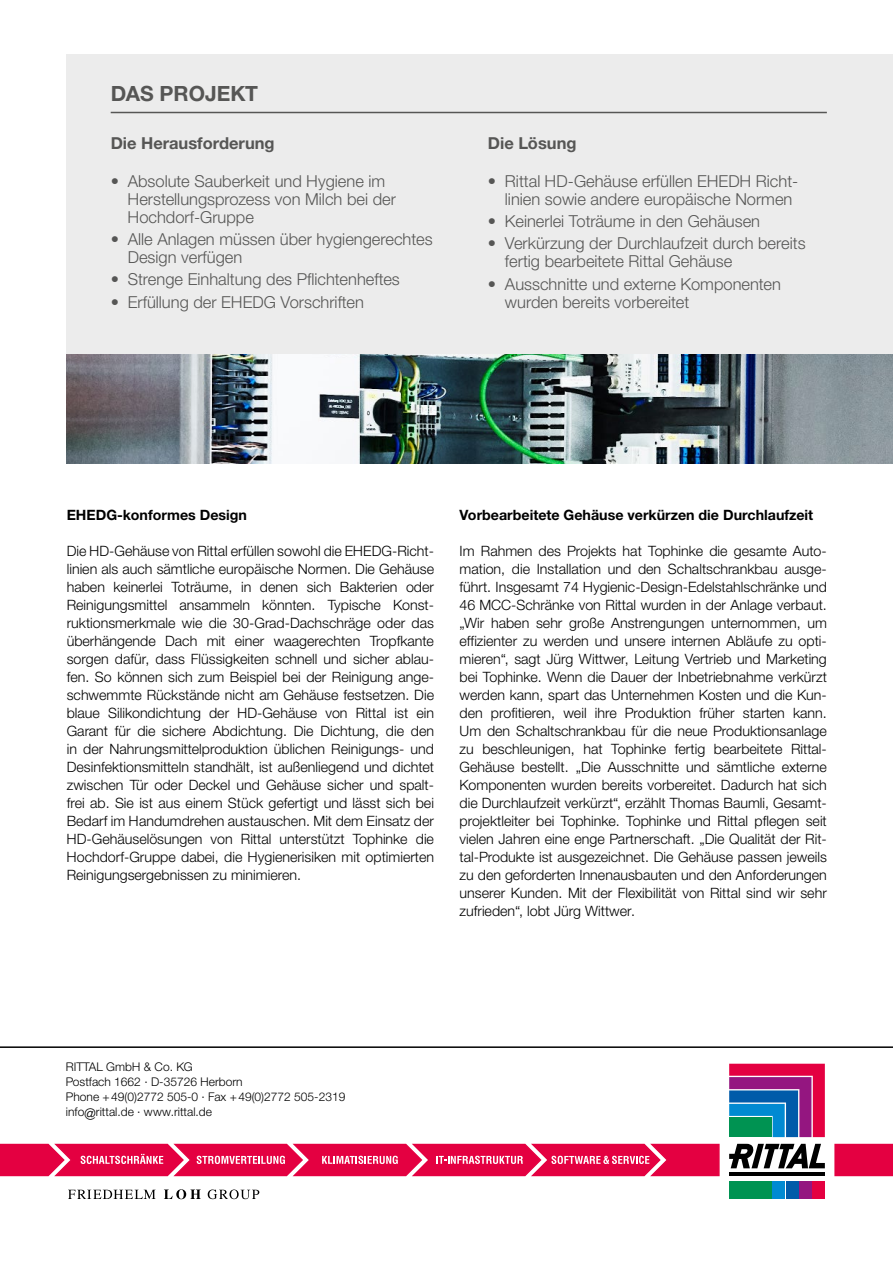
<style>
.page{position:relative;width:893px;height:1263px;background:#fff}
.page>*{position:absolute;margin:0;border:0;box-sizing:border-box;transform-origin:0 0}
.t1{font:700 21px "Neue Helvetica For Rittal";color:#565655}
.t2{font:300 16.5px/18px "Neue Helvetica For Rittal";color:#565655}
.t3{font:700 16.5px "Neue Helvetica For Rittal";color:#565655}
.t4{font:300 14.25px/18px "Neue Helvetica For Rittal";color:#000;text-align:justify}
.t5{font:700 14.25px "Neue Helvetica For Rittal";color:#000}
.t6{font:300 12px/15px "Neue Helvetica For Rittal";color:#000}
</style>
<div class="page">
<svg style="left:68px;top:1189px;width:191px;height:10px"></svg>
<div style="left:834px;top:1144px;width:59px;height:32px;background:#e40041"></div>
<svg style="left:729px;top:1063px;width:96px;height:136px"></svg>
<hr style="left:729px;top:1172px;width:96px;height:4px;background:#000">
<svg style="left:729px;top:1144px;width:96px;height:24px"></svg>
<div style="left:729px;top:1182px;width:42px;height:17px;background:#009352"></div>
<div style="left:773px;top:1182px;width:12px;height:17px;background:#008ad2"></div>
<div style="left:786px;top:1182px;width:12px;height:17px;background:#005ba9"></div>
<div style="left:799px;top:1182px;width:12px;height:17px;background:#941680"></div>
<svg style="left:729px;top:1064px;width:96px;height:73px;background:#714d85"></svg>
<div style="left:813px;top:1182px;width:12px;height:17px;background:#e40041"></div>
<svg style="left:0;top:1144px;width:720px;height:32px;background:#e71d56"></svg>
<hr style="left:0;top:1046px;width:893px;height:2px;background:#000">
<div style="left:67px;top:54px;width:826px;height:409px;background:#ececec"></div>
<img style="left:67px;top:354px;width:826px;height:109px">
<hr style="left:111px;top:112px;width:716px;height:1px;background:#565655">
<h1 class="t1" style="left:111px;top:81px;width:149px">Das Projekt</h1>
<p class="t3" style="left:111px;top:133px;width:166px">Die Herausforderung</p>
<p class="t2" style="left:128px;top:172px;width:270px;text-indent:-17px">• Absolute Sauberkeit und Hygiene im<br>Herstellungsprozess von Milch bei der<br>Hochdorf-Gruppe</p>
<p class="t2" style="left:128px;top:230px;width:306px;text-indent:-17px">• Alle Anlagen müssen über hygiengerechtes<br>Design verfügen</p>
<p class="t2" style="left:111px;top:270px;width:291px">• Strenge Einhaltung des Pflichtenheftes</p>
<p class="t2" style="left:111px;top:293px;width:255px">• Erfüllung der EHEDG Vorschriften</p>
<p class="t3" style="left:488px;top:133px;width:90px">Die Lösung</p>
<p class="t2" style="left:488px;top:172px;width:310px;text-align:right">• Rittal HD-Gehäuse erfüllen EHEDH Richt&shy;linien sowie andere europäische Normen</p>
<p class="t2" style="left:488px;top:212px;width:274px">• Keinerlei Toträume in den Gehäusen</p>
<p class="t2" style="left:505px;top:234px;width:302px;text-indent:-17px">• Verkürzung der Durchlaufzeit durch bereits fertig bearbeitete Rittal Gehäuse</p>
<p class="t2" style="left:505px;top:275px;width:278px;text-indent:-17px">• Ausschnitte und externe Komponenten wurden bereits vorbereitet</p>
<p class="t5" style="left:67px;top:506px;width:182px">EHEDG-konformes Design</p>
<p class="t4" style="left:67px;top:542px;width:369px">Die HD-Gehäuse von Rittal erfüllen sowohl die EHEDG-Richt&shy;linien als auch sämtliche europäische Normen. Die Gehäuse haben keinerlei Toträume, in denen sich Bakterien oder Reinigungsmittel ansammeln könnten. Typische Konst&shy;ruktionsmerkmale wie die 30-Grad-Dachschräge oder das überhängende Dach mit einer waagerechten Tropfkante sorgen dafür, dass Flüssigkeiten schnell und sicher ablau&shy;fen. So können sich zum Beispiel bei der Reinigung ange&shy;schwemmte Rückstände nicht am Gehäuse festsetzen. Die blaue Silikondichtung der HD-Gehäuse von Rittal ist ein Garant für die sichere Abdichtung. Die Dichtung, die den in der Nahrungsmittelproduktion üblichen Reinigungs- und Desinfektionsmitteln standhält, ist außenliegend und dichtet zwischen Tür oder Deckel und Gehäuse sicher und spalt&shy;frei ab. Sie ist aus einem Stück gefertigt und lässt sich bei Bedarf im Handumdrehen austauschen. Mit dem Einsatz der HD-Gehäuselösungen von Rittal unterstützt Tophinke die Hochdorf-Gruppe dabei, die Hygienerisiken mit optimierten Reinigungsergebnissen zu minimieren.</p>
<p class="t5" style="left:460px;top:506px;width:355px">Vorbearbeitete Gehäuse verkürzen die Durchlaufzeit</p>
<p class="t4" style="left:460px;top:542px;width:369px">Im Rahmen des Projekts hat Tophinke die gesamte Auto&shy;mation, die Installation und den Schaltschrankbau ausge&shy;führt. Insgesamt 74 Hygienic-Design-Edelstahlschränke und 46 MCC-Schränke von Rittal wurden in der Anlage verbaut. „Wir haben sehr große Anstrengungen unternommen, um effizienter zu werden und unsere internen Abläufe zu opti&shy;mieren“, sagt Jürg Wittwer, Leitung Vertrieb und Marketing bei Tophinke. Wenn die Dauer der Inbetriebnahme verkürzt werden kann, spart das Unternehmen Kosten und die Kun&shy;den profitieren, weil ihre Produktion früher starten kann.<br>Um den Schaltschrankbau für die neue Produktionsanlage zu beschleunigen, hat Tophinke fertig bearbeitete Rittal-Gehäuse bestellt. „Die Ausschnitte und sämtliche externe Komponenten wurden bereits vorbereitet. Dadurch hat sich die Durchlaufzeit verkürzt“, erzählt Thomas Baumli, Gesamt&shy;projektleiter bei Tophinke. Tophinke und Rittal pflegen seit vielen Jahren eine enge Partnerschaft. „Die Qualität der Rit&shy;tal-Produkte ist ausgezeichnet. Die Gehäuse passen jeweils zu den geforderten Innenausbauten und den Anforderungen unserer Kunden. Mit der Flexibilität von Rittal sind wir sehr zufrieden“, lobt Jürg Wittwer.</p>
<p class="t6" style="left:66px;top:1059px;width:281px">RITTAL GmbH &amp; Co. KG<br>Postfach 1662 · D-35726 Herborn<br>Phone +49(0)2772 505-0 · Fax +49(0)2772 505-2319 info@rittal.de · www.rittal.de</p>
</div>
